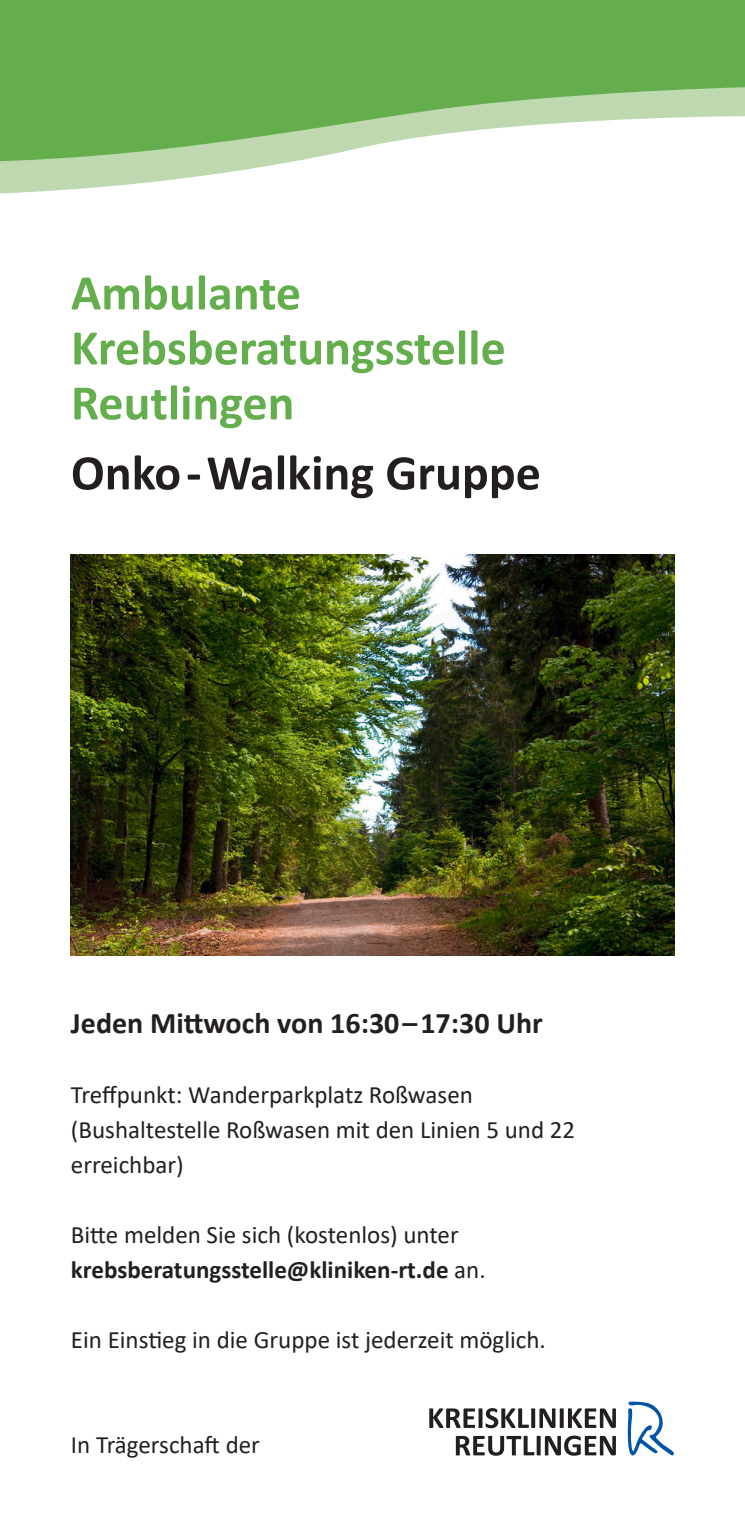
<style>
.page{position:relative;width:745px;height:1531px;background:#fff}
.page>*{position:absolute;margin:0;border:0;box-sizing:border-box;transform-origin:0 0}
.t1{font:700 50px/55px "Calibri";color:#64ae4d}
.t2{font:700 50px "Calibri";color:#231f20}
.t3{font:700 30px "Calibri";color:#231f20}
.t4{font:25px/35px "Calibri";color:#231f20}
.s1{font-weight:700}
</style>
<div class="page">
<svg style="left:0;top:169px;width:248px;height:25px;fill:#bed9af"></svg>
<svg style="left:0;top:0;width:744px;height:169px;fill:#64ae4d"></svg>
<img style="left:71px;top:554px;width:602px;height:401px">
<svg style="left:429px;top:1408px;width:186px;height:20px"></svg>
<svg style="left:455px;top:1435px;width:160px;height:20px"></svg>
<svg style="left:627px;top:1401px;width:46px;height:54px"></svg>
<h1 class="t1" style="left:71px;top:265px;width:436px">Ambulante<br>Krebsberatungsstelle<br>Reutlingen</h1>
<h1 class="t2" style="left:71px;top:437px;width:471px">Onko-Walking Gruppe</h1>
<p class="t3" style="left:71px;top:1001px;width:473px">Jeden Mittwoch von 16:30–17:30 Uhr</p>
<p class="t4" style="left:71px;top:1076px;width:505px">Treffpunkt: Wanderparkplatz Roßwasen (Bushaltestelle Roßwasen mit den Linien 5 und 22 erreichbar)</p>
<p class="t4" style="left:71px;top:1216px;width:416px">Bitte melden Sie sich (kostenlos) unter <span class="s1">krebsberatungsstelle@kliniken-rt.de</span> an.</p>
<p class="t4" style="left:71px;top:1321px;width:476px">Ein Einstieg in die Gruppe ist jederzeit möglich.</p>
<p class="t4" style="left:71px;top:1426px;width:190px">In Trägerschaft der</p>
</div>
